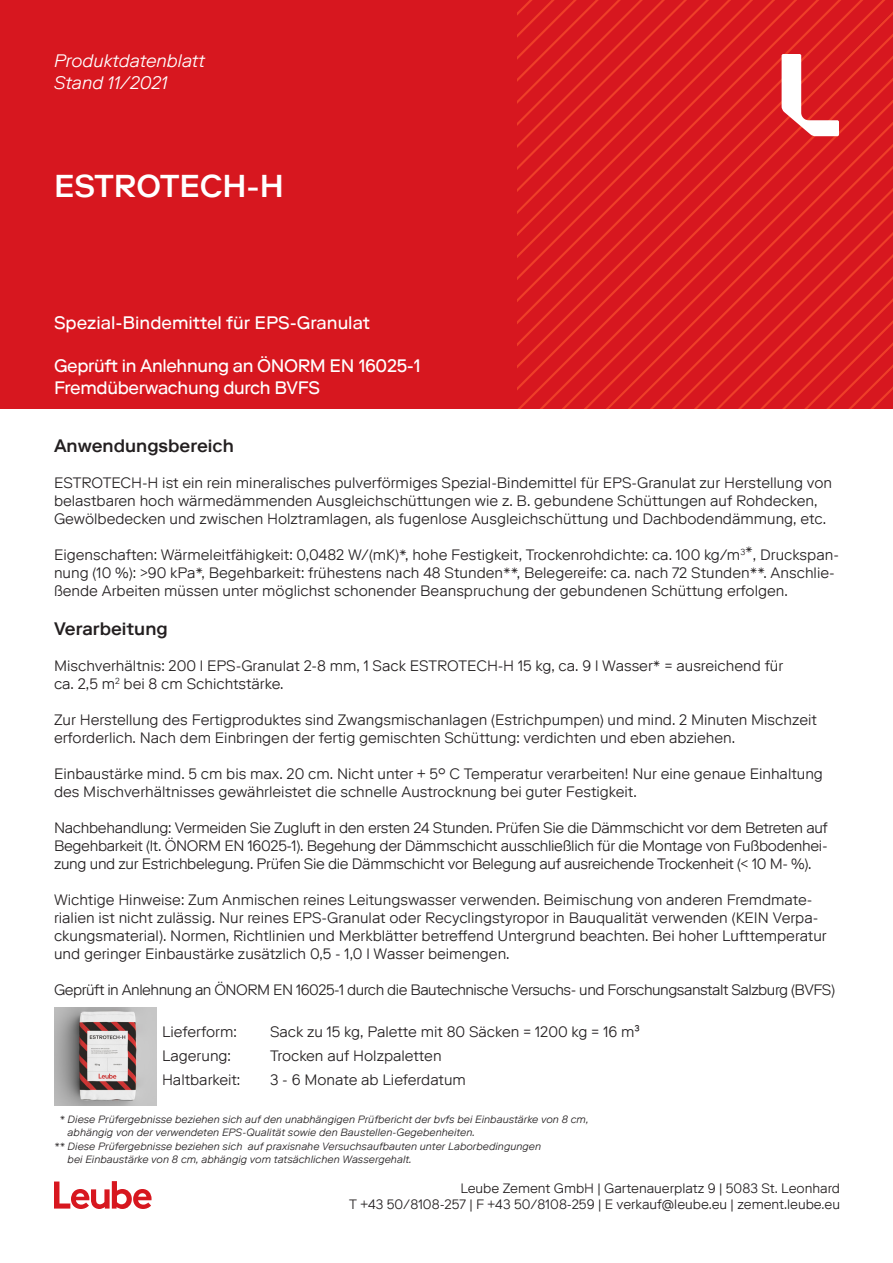
<style>
.page{position:relative;width:893px;height:1263px;background:#fff}
.page>*{position:absolute;margin:0;border:0;box-sizing:border-box;transform-origin:0 0}
.t1{font:500 31.5px "Riforma LLTT";color:#fff}
.t2{font:18px "Riforma LLTT";letter-spacing:-.02em;color:#fff}
.t3{font:18px "Riforma LLTT";color:#fff}
.Fließtext_schwarz{font:500 18px "Riforma LLTT";color:#231f20}
.t4{font:italic 300 18px "Riforma LLTT";color:#fff}
.Fließtext_schwarz-2{font:300 15px/18px "Riforma LLTT";color:#231f20}
.Fließtext_schwarz-3{font:300 15px "Riforma LLTT";letter-spacing:-.03em;color:#231f20}
.t5{font:300 13.5px "Riforma LLTT";color:#231f20}
.Fließtext_schwarz-4{font:italic 300 10.5px/13.5px "Riforma LLTT";letter-spacing:.005em;color:#231f20}
</style>
<div class="page">
<div style="left:0;top:0;width:893px;height:408px;background:#d7171f"></div>
<svg style="left:518px;top:1px;width:375px;height:407px"></svg>
<svg style="left:54px;top:1181px;width:98px;height:28px"></svg>
<img style="left:54px;top:1008px;width:102px;height:98px">
<p class="t4" style="left:54px;top:50px;width:152px">Produktdatenblatt</p>
<p class="t4" style="left:54px;top:71px;width:115px">Stand 11/2021</p>
<p class="t1" style="left:54px;top:165px;width:231px">ESTROTECH-H</p>
<p class="t3" style="left:54px;top:311px;width:317px">Spezial-Bindemittel für EPS-Granulat</p>
<p class="t2" style="left:54px;top:354px;width:368px">Geprüft in Anlehnung an ÖNORM EN 16025-1</p>
<p class="t2" style="left:54px;top:376px;width:267px">Fremdüberwachung durch BVFS</p>
<p class="Fließtext_schwarz" style="left:54px;top:435px;width:181px">Anwendungsbereich</p>
<p class="Fließtext_schwarz-2" style="left:54px;top:474px;width:780px">ESTROTECH-H ist ein rein mineralisches pulverförmiges Spezial-Bindemittel für EPS-Granulat zur Herstellung von belastbaren hoch wärmedämmenden Ausgleichschüttungen wie z. B. gebundene Schüttungen auf Rohdecken,<br>Gewölbedecken und zwischen Holztramlagen, als fugenlose Ausgleichschüttung und Dachbodendämmung, etc.</p>
<p class="Fließtext_schwarz-2" style="left:54px;top:546px;width:786px">Eigenschaften: Wärmeleitfähigkeit: 0,0482 W/(mK)*, hohe Festigkeit, Trockenrohdichte: ca. 100 kg/m<sup>3</sup>*, Druckspan&shy;nung (10 %): &gt;90 kPa*, Begehbarkeit: frühestens nach 48 Stunden**, Belegereife: ca. nach 72 Stunden**. Anschlie&shy;ßende Arbeiten müssen unter möglichst schonender Beanspruchung der gebundenen Schüttung erfolgen.</p>
<p class="Fließtext_schwarz" style="left:54px;top:618px;width:115px">Verarbeitung</p>
<p class="Fließtext_schwarz-2" style="left:54px;top:657px;width:731px">Mischverhältnis: 200 l EPS-Granulat 2-8 mm, 1 Sack ESTROTECH-H 15 kg, ca. 9 l Wasser* = ausreichend für ca. 2,5 m<sup>2</sup> bei 8 cm Schichtstärke.</p>
<p class="Fließtext_schwarz-2" style="left:54px;top:711px;width:764px">Zur Herstellung des Fertigproduktes sind Zwangsmischanlagen (Estrichpumpen) und mind. 2 Minuten Mischzeit erforderlich. Nach dem Einbringen der fertig gemischten Schüttung: verdichten und eben abziehen.</p>
<p class="Fließtext_schwarz-2" style="left:54px;top:765px;width:770px">Einbaustärke mind. 5 cm bis max. 20 cm. Nicht unter + 5° C Temperatur verarbeiten! Nur eine genaue Einhaltung des Mischverhältnisses gewährleistet die schnelle Austrocknung bei guter Festigkeit.</p>
<p class="Fließtext_schwarz-2" style="left:54px;top:819px;width:775px;text-align:justify">Nachbehandlung: Vermeiden Sie Zugluft in den ersten 24 Stunden. Prüfen Sie die Dämmschicht vor dem Betreten auf Begehbarkeit (lt. ÖNORM EN 16025-1). Begehung der Dämmschicht ausschließlich für die Montage von Fußbodenhei&shy;zung und zur Estrichbelegung. Prüfen Sie die Dämmschicht vor Belegung auf ausreichende Trockenheit (&lt; 10 M- %).</p>
<p class="Fließtext_schwarz-2" style="left:54px;top:891px;width:774px">Wichtige Hinweise: Zum Anmischen reines Leitungswasser verwenden. Beimischung von anderen Fremdmate&shy;rialien ist nicht zulässig. Nur reines EPS-Granulat oder Recyclingstyropor in Bauqualität verwenden (KEIN Verpa&shy;ckungsmaterial). Normen, Richtlinien und Merkblätter betreffend Untergrund beachten. Bei hoher Lufttemperatur und geringer Einbaustärke zusätzlich 0,5 - 1,0 l Wasser beimengen.</p>
<p class="Fließtext_schwarz-3" style="left:54px;top:981px;width:782px">Geprüft in Anlehnung an ÖNORM EN 16025-1 durch die Bautechnische Versuchs- und Forschungsanstalt Salzburg (BVFS)</p>
<p class="Fließtext_schwarz-2" style="left:162px;top:1023px;width:76px">Lieferform:</p>
<p class="Fließtext_schwarz-2" style="left:270px;top:1023px;width:371px">Sack zu 15 kg, Palette mit 80 Säcken = 1200 kg = 16 m³</p>
<p class="Fließtext_schwarz-2" style="left:162px;top:1047px;width:70px">Lagerung:</p>
<p class="Fließtext_schwarz-2" style="left:270px;top:1047px;width:173px">Trocken auf Holzpaletten</p>
<p class="Fließtext_schwarz-2" style="left:162px;top:1071px;width:80px">Haltbarkeit:</p>
<p class="Fließtext_schwarz-2" style="left:270px;top:1071px;width:197px">3 - 6 Monate ab Lieferdatum</p>
<p class="Fließtext_schwarz-4" style="left:68px;top:1112px;width:522px;text-indent:-8px">* Diese Prüfergebnisse beziehen sich auf den unabhängigen Prüfbericht der bvfs bei Einbaustärke von 8 cm, abhängig von der verwendeten EPS-Qualität sowie den Baustellen-Gegebenheiten.</p>
<p class="Fließtext_schwarz-4" style="left:68px;top:1139px;width:475px;text-indent:-14px">** Diese Prüfergebnisse beziehen sich auf praxisnahe Versuchsaufbauten unter Laborbedingungen bei Einbaustärke von 8 cm, abhängig vom tatsächlichen Wassergehalt.</p>
<p class="t5" style="left:460px;top:1179px;width:381px">Leube Zement GmbH | Gartenauerplatz 9 | 5083 St. Leonhard</p>
<p class="t5" style="left:349px;top:1196px;width:492px">T +43 50/8108-257 | F +43 50/8108-259 | E verkauf@leube.eu | zement.leube.eu</p>
</div>
